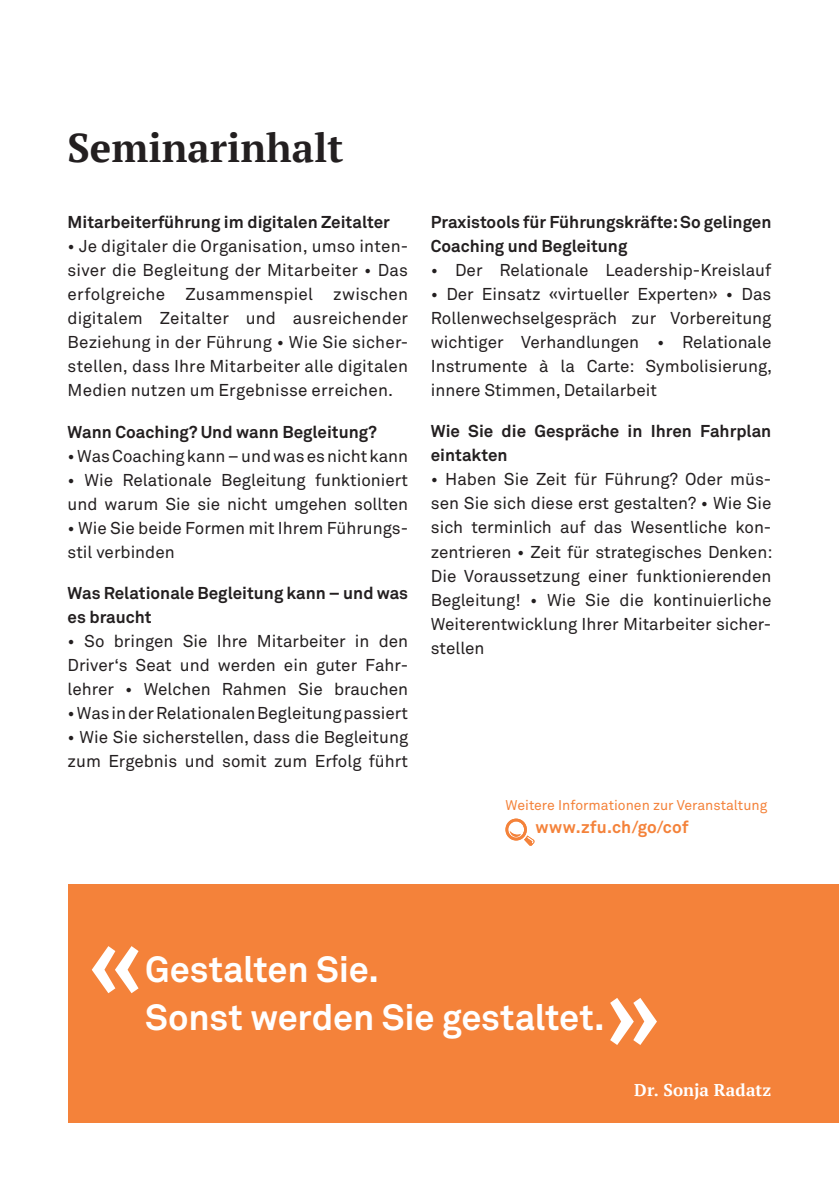
<style>
.page{position:relative;width:839px;height:1190px;background:#fff}
.page>*{position:absolute;margin:0;border:0;box-sizing:border-box;transform-origin:0 0}
.t1{font:700 96px "Akkurat Office";color:#fff}
.t2{font:700 40px "PT Serif";color:#231f20}
.t3{font:700 36px/48px "Akkurat Office";letter-spacing:-.005em;color:#fff}
.t4{font:17px/24px "Akkurat Office";color:#231f20;text-align:justify}
.t5{font:700 17px/24px "Akkurat Office";color:#231f20}
.t6{font:700 17px "Akkurat Office";letter-spacing:.015em;color:#f4823a}
.t7{font:700 17px "PT Serif";letter-spacing:.01em;color:#fff}
.t8{font:14px "Akkurat Office";color:#f4823a}
</style>
<div class="page">
<svg style="left:505px;top:818px;width:29px;height:28px"></svg>
<div style="left:68px;top:884px;width:770px;height:238px;background:#f4823a"></div>
<h2 class="t2" style="left:68px;top:121px;width:277px">Seminarinhalt</h2>
<p class="t5" style="left:68px;top:211px;width:324px">Mitarbeiterführung im digitalen Zeitalter</p>
<p class="t4" style="left:68px;top:235px;width:342px">• Je digitaler die Organisation, umso inten&shy;siver die Begleitung der Mitarbeiter • Das erfolgreiche Zusammenspiel zwischen digitalem Zeitalter und ausreichender Beziehung in der Führung • Wie Sie sicher&shy;stellen, dass Ihre Mitarbeiter alle digitalen Medien nutzen um Ergebnisse erreichen.</p>
<p class="t5" style="left:68px;top:420px;width:311px">Wann Coaching? Und wann Begleitung?</p>
<p class="t4" style="left:68px;top:444px;width:342px">• Was Coaching kann – und was es nicht kann</p>
<p class="t4" style="left:68px;top:468px;width:342px">• Wie Relationale Begleitung funktioniert und warum Sie sie nicht umgehen sollten</p>
<p class="t4" style="left:68px;top:516px;width:342px">• Wie Sie beide Formen mit Ihrem Führungs&shy;stil verbinden</p>
<p class="t5" style="left:68px;top:581px;width:342px">Was Relationale Begleitung kann – und was es braucht</p>
<p class="t4" style="left:68px;top:629px;width:342px">• So bringen Sie Ihre Mitarbeiter in den Driver‘s Seat und werden ein guter Fahr&shy;lehrer • Welchen Rahmen Sie brauchen</p>
<p class="t4" style="left:68px;top:701px;width:342px">• Was in der Relationalen Begleitung passiert</p>
<p class="t4" style="left:68px;top:725px;width:342px">• Wie Sie sicherstellen, dass die Begleitung zum Ergebnis und somit zum Erfolg führt</p>
<p class="t5" style="left:430px;top:210px;width:342px">Praxistools für Führungskräfte: So gelingen<br>Coaching und Begleitung</p>
<p class="t4" style="left:430px;top:259px;width:342px">• Der Relationale Leadership-Kreislauf</p>
<p class="t4" style="left:430px;top:283px;width:342px">• Der Einsatz «virtueller Experten» • Das Rollenwechselgespräch zur Vorbereitung wichtiger Verhandlungen • Relationale Instrumente à la Carte: Symbolisierung, innere Stimmen, Detailarbeit</p>
<p class="t5" style="left:430px;top:419px;width:342px">Wie Sie die Gespräche in Ihren Fahrplan eintakten</p>
<p class="t4" style="left:430px;top:468px;width:343px">• Haben Sie Zeit für Führung? Oder müs&shy;sen Sie sich diese erst gestalten? • Wie Sie sich terminlich auf das Wesentliche kon&shy;zentrieren • Zeit für strategisches Denken:<br>Die Voraussetzung einer funktionierenden Begleitung! • Wie Sie die kontinuierliche Weiterentwicklung Ihrer Mitarbeiter sicher&shy;stellen</p>
<p class="t8" style="left:505px;top:797px;width:263px">Weitere Informationen zur Veranstaltung</p>
<p class="t6" style="left:535px;top:816px;width:155px">www.zfu.ch/go/cof</p>
<h1 class="t1" style="left:87px;top:905px;width:58px">«</h1>
<h3 class="t3" style="left:145px;top:945px;width:461px">Gestalten Sie.<br>Sonst werden Sie gestaltet.</h3>
<h1 class="t1" style="left:604px;top:956px;width:58px">»</h1>
<p class="t7" style="left:634px;top:1078px;width:138px">Dr. Sonja Radatz</p>
</div>
